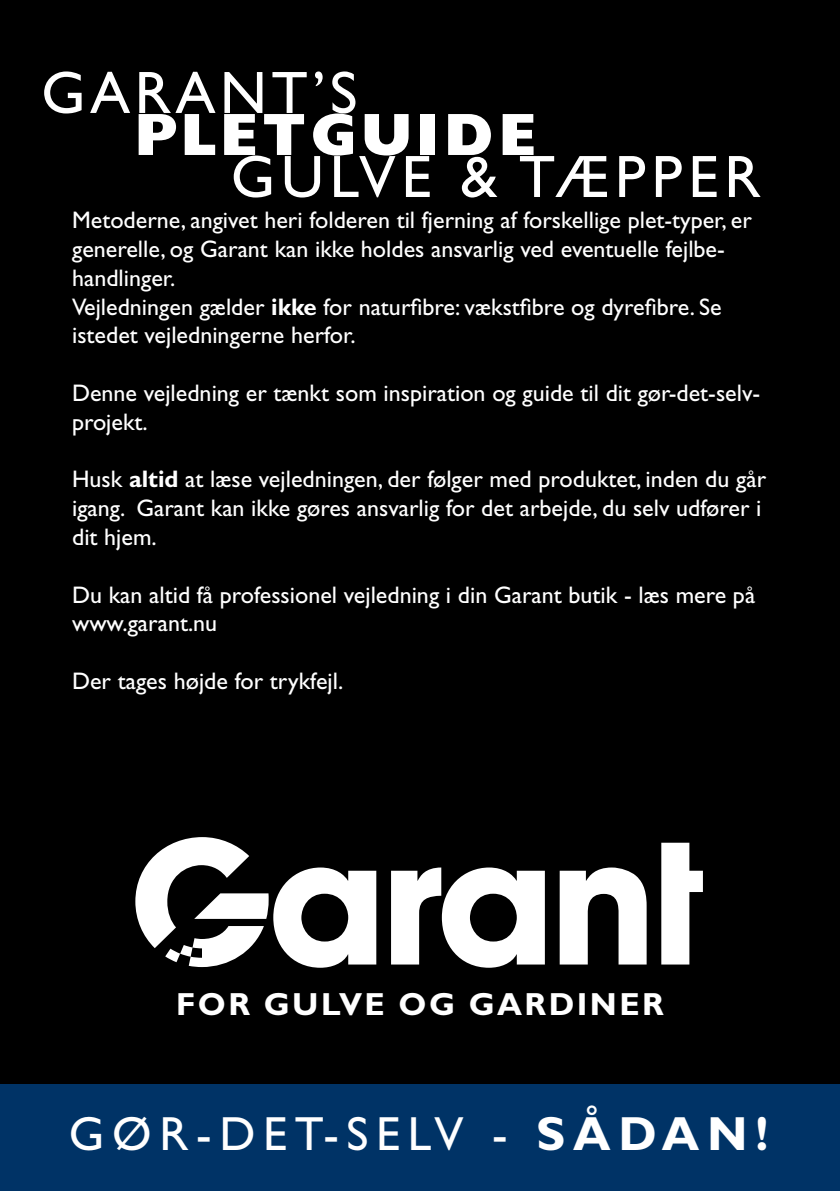
<style>
.page{position:relative;width:840px;height:1191px;background:#fff}
.page>*{position:absolute;margin:0;border:0;box-sizing:border-box;transform-origin:0 0}
.t1{font:60px "Gill Sans Std";letter-spacing:.085em;color:#fff}
.t2{font:800 60px "Gill Sans Std";letter-spacing:.075em;color:#fff}
.t3{font:48px "Gill Sans Std";letter-spacing:.16em;color:#fff}
.t4{font:700 32px "Gill Sans Std";letter-spacing:.075em;color:#fff}
.t5{font:24px/28.8px "Gill Sans Std";color:#fff}
.s1{font-weight:700}
</style>
<div class="page">
<div style="left:0;top:0;width:839px;height:1191px;background:#000"></div>
<svg style="left:135px;top:837px;width:567px;height:130px"></svg>
<div style="left:0;top:1084px;width:839px;height:107px;background:#036"></div>
<h1 class="t1" style="left:41px;top:58px;width:317px">GARANT’S</h1>
<h1 class="t2" style="left:134px;top:100px;width:403px">PLETGUIDE</h1>
<h1 class="t1" style="left:230px;top:142px;width:531px">GULVE &amp; TÆPPER</h1>
<p class="t5" style="left:72px;top:206px;width:681px">Metoderne, angivet heri folderen til fjerning af forskellige plet-typer, er generelle, og Garant kan ikke holdes ansvarlig ved eventuelle fejlbe&shy;handlinger.<br>Vejledningen gælder <span class="s1">ikke</span> for naturfibre: vækstfibre og dyrefibre. Se istedet vejledningerne herfor.</p>
<p class="t5" style="left:72px;top:378px;width:689px">Denne vejledning er tænkt som inspiration og guide til dit gør-det-selv&shy;projekt.</p>
<p class="t5" style="left:72px;top:465px;width:695px">Husk <span class="s1">altid</span> at læse vejledningen, der følger med produktet, inden du går igang. Garant kan ikke gøres ansvarlig for det arbejde, du selv udfører i dit hjem.</p>
<p class="t5" style="left:72px;top:580px;width:684px">Du kan altid få professionel vejledning i din Garant butik - læs mere på www.garant.nu</p>
<p class="t5" style="left:72px;top:666px;width:272px">Der tages højde for trykfejl.</p>
<h3 class="t4" style="left:176px;top:985px;width:489px">FOR GULVE OG GARDINER</h3>
<h2 class="t3" style="left:69px;top:1106px;width:700px">GØR-DET-SELV - <span class="s1">SÅDAN!</span></h2>
</div>
